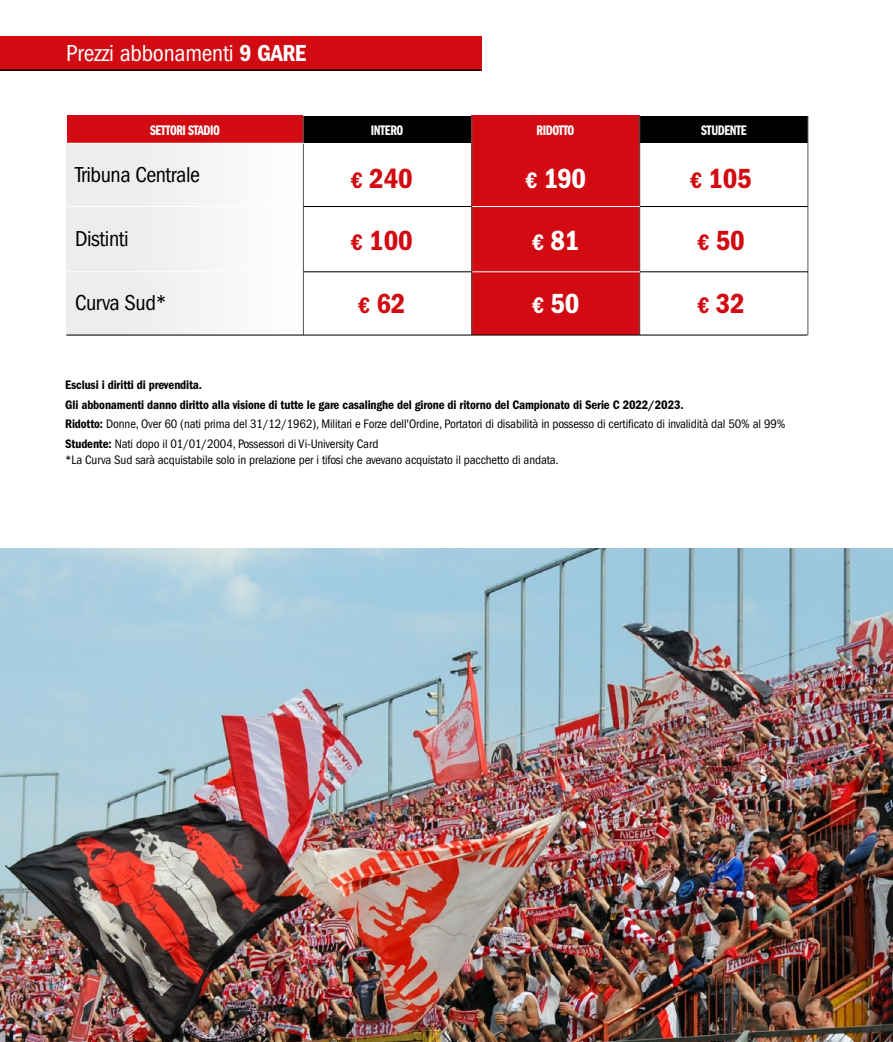
<style>
.page{position:relative;width:893px;height:1042px;background:#fff}
.page>*{position:absolute;margin:0;border:0;box-sizing:border-box;transform-origin:0 0}
.t1{font:28.65px/62.6px "Franklin Gothic LT Pro Cn Dm";letter-spacing:-.01em;color:#d20a11;text-align:justify}
.t2{font:28.65px/62.6px "Franklin Gothic LT Pro Cn Dm";letter-spacing:-.02em;color:#fff}
.t3{font:condensed 24px "Franklin Gothic LT Pro";letter-spacing:-.01em;color:#fff}
.t4{font:condensed 22.35px "Franklin Gothic LT Pro";letter-spacing:-.02em;color:#000}
.t5{font:14.25px "Franklin Gothic LT Pro Dm Cm";letter-spacing:-.03em;color:#fff}
.t6{font:condensed 12.75px/19.5px "Franklin Gothic LT Pro";letter-spacing:-.01em;color:#000}
.t7{font:12.75px/19.5px "Franklin Gothic LT Pro Cn Dm";letter-spacing:-.01em;color:#000}
.s1{font-family:"Franklin Gothic LT Pro Cn Dm";font-stretch:normal}
.s2{font-size:23.25px}
</style>
<div class="page">
<div style="left:471px;top:116px;width:169px;height:219px;background:#d20a11"></div>
<div style="left:67px;top:116px;width:236px;height:219px;background:#d20a11"></div>
<div style="left:0;top:36px;width:481px;height:35px;background:#d20a11"></div>
<div style="left:66px;top:143px;width:237px;height:192px;background:#f3f3f2"></div>
<div style="left:640px;top:116px;width:168px;height:27px;background:#000"></div>
<div style="left:303px;top:116px;width:168px;height:27px;background:#000"></div>
<hr style="left:303px;top:116px;width:1px;height:219px;background:#575756">
<hr style="left:471px;top:116px;width:1px;height:219px;background:#575756">
<hr style="left:639px;top:116px;width:1px;height:219px;background:#575756">
<hr style="left:807px;top:116px;width:1px;height:219px;background:#575756">
<hr style="left:66px;top:334px;width:741px;height:1px;background:#000">
<hr style="left:303px;top:271px;width:168px;height:1px;background:#000">
<hr style="left:303px;top:206px;width:168px;height:1px;background:#000">
<hr style="left:472px;top:271px;width:168px;height:1px;background:#fff">
<hr style="left:472px;top:206px;width:168px;height:1px;background:#fff">
<hr style="left:67px;top:271px;width:236px;height:1px;background:#fff">
<hr style="left:67px;top:206px;width:236px;height:1px;background:#fff">
<hr style="left:640px;top:271px;width:168px;height:1px;background:#000">
<hr style="left:640px;top:206px;width:168px;height:1px;background:#000">
<hr style="left:67px;top:143px;width:237px;height:1px;background:#fff">
<hr style="left:0;top:69px;width:481px;height:2px;background:#000">
<img style="left:0;top:549px;width:893px;height:493px">
<h2 class="t3" style="left:66px;top:39px;width:241px">Prezzi abbonamenti <span class="s1">9 GARE</span></h2>
<p class="t5" style="left:150px;top:123px;width:72px">SETTORI STADIO</p>
<p class="t5" style="left:371px;top:123px;width:34px">INTERO</p>
<p class="t5" style="left:537px;top:123px;width:39px">RIDOTTO</p>
<p class="t5" style="left:701px;top:123px;width:47px">STUDENTE</p>
<h3 class="t4" style="left:75px;top:162px;width:126px">Tribuna Centrale</h3>
<h1 class="t1" style="left:351px;top:147px;width:64px"><span class="s2">€</span> 240 <span class="s2">€</span> 100 <span class="s2">€</span> 62</h1>
<h1 class="t2" style="left:525px;top:147px;width:62px"><span class="s2">€</span> 190 <span class="s2">€</span> 81 <span class="s2">€</span> 50</h1>
<h1 class="t1" style="left:690px;top:147px;width:64px;text-align:left"><span class="s2">€</span> 105 <span class="s2">€</span> 50 <span class="s2">€</span> 32</h1>
<h3 class="t4" style="left:75px;top:226px;width:55px">Distinti</h3>
<h3 class="t4" style="left:75px;top:290px;width:93px">Curva Sud*</h3>
<p class="t7" style="left:65px;top:375px;width:620px">Esclusi i diritti di prevendita.<br>Gli abbonamenti danno diritto alla visione di tutte le gare casalinghe del girone di ritorno del Campionato di Serie C 2022/2023.</p>
<p class="t6" style="left:65px;top:414px;width:722px"><span class="s1">Ridotto:</span> Donne, Over 60 (nati prima del 31/12/1962), Militari e Forze dell'Ordine, Portatori di disabilità in possesso di certificato di invalidità dal 50% al 99%<br><span class="s1">Studente:</span> Nati dopo il 01/01/2004, Possessori di Vi-University Card</p>
<p class="t6" style="left:65px;top:450px;width:495px">*La Curva Sud sarà acquistabile solo in prelazione per i tifosi che avevano acquistato il pacchetto di andata.</p>
</div>
